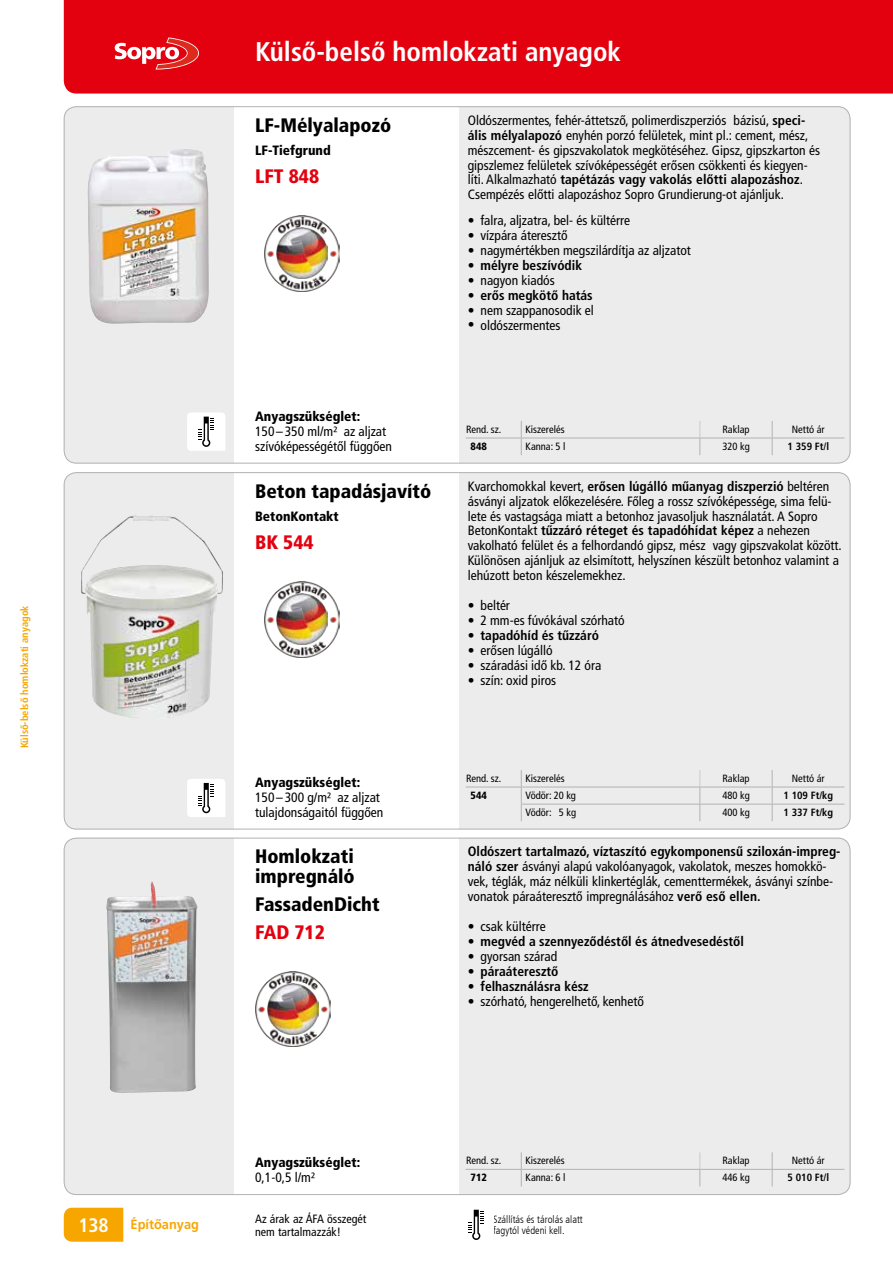
<style>
.page{position:relative;width:893px;height:1263px;background:#fff}
.page>*{position:absolute;margin:0;border:0;box-sizing:border-box;transform-origin:0 0}
.t1{font:700 condensed 27px "Sto Frutiger";color:#fff}
.t2{font:900 condensed 19.5px/19.5px "Sto Frutiger";color:#000}
.t3{font:900 condensed 19.5px "Sto Frutiger";color:#e3000f}
.t4{font:condensed 13.5px/14.9px "Sto Frutiger";color:#000}
.t5{font:700 condensed 13.5px "Sto Frutiger";color:#000}
.t6{font:900 condensed 13.5px "Sto Frutiger";color:#000}
.t7{font:700 13.5px "Sto Frutiger";color:#f7a600;scale:.95 1}
.t8{font:condensed 12px/13.2px "Sto Frutiger";color:#000}
.t9{font:condensed 10.5px "Sto Frutiger";color:#000}
.t10{font:300 condensed 10.5px/11.6px "Sto Frutiger";color:#000}
.t11{font:700 condensed 10.5px "Sto Frutiger";color:#000}
.t12{font:700 condensed 10.5px "Sto Frutiger";color:#f7a600}
.t13{font:900 condensed 10.5px "Sto Frutiger";color:#000}
.s1{font-weight:700}
.s2{font-weight:400}
.s3{font-stretch:normal}
.s4{font-stretch:condensed;font-size:19.5px;color:#fff}
</style>
<div class="page">
<div style="left:64px;top:0;width:828px;height:94px;background:#e3000f"></div>
<svg style="left:892px;top:0;width:1px;height:94px"></svg>
<svg style="left:115px;top:37px;width:84px;height:33px;background:#e8434a"></svg>
<div style="left:64px;top:1208px;width:59px;height:34px;background:#f7a600"></div>
<div style="left:459px;top:472px;width:391px;height:357px;background:#ececed"></div>
<div style="left:64px;top:472px;width:170px;height:357px;background:#ececed"></div>
<img style="left:81px;top:515px;width:142px;height:203px">
<svg style="left:187px;top:779px;width:38px;height:38px"></svg>
<div style="left:459px;top:106px;width:391px;height:357px;background:#ececed"></div>
<div style="left:64px;top:106px;width:170px;height:357px;background:#ececed"></div>
<img style="left:88px;top:149px;width:121px;height:175px">
<svg style="left:187px;top:413px;width:38px;height:38px"></svg>
<div style="left:459px;top:838px;width:391px;height:357px;background:#ececed"></div>
<div style="left:64px;top:838px;width:170px;height:357px;background:#ececed"></div>
<svg style="left:468px;top:1209px;width:16px;height:31px"></svg>
<svg style="left:521px;top:421px;width:1px;height:34px"></svg>
<svg style="left:699px;top:421px;width:1px;height:34px"></svg>
<svg style="left:772px;top:421px;width:1px;height:34px"></svg>
<hr style="left:466px;top:438px;width:55px;height:1px;background:#b1b2b3">
<hr style="left:521px;top:438px;width:179px;height:1px;background:#b1b2b3">
<hr style="left:700px;top:438px;width:72px;height:1px;background:#b1b2b3">
<hr style="left:772px;top:438px;width:72px;height:1px;background:#b1b2b3">
<svg style="left:521px;top:770px;width:1px;height:51px"></svg>
<svg style="left:699px;top:770px;width:1px;height:51px"></svg>
<svg style="left:772px;top:770px;width:1px;height:51px"></svg>
<hr style="left:466px;top:787px;width:55px;height:1px;background:#b1b2b3">
<hr style="left:521px;top:787px;width:179px;height:1px;background:#b1b2b3">
<hr style="left:700px;top:787px;width:72px;height:1px;background:#b1b2b3">
<hr style="left:772px;top:787px;width:72px;height:1px;background:#b1b2b3">
<hr style="left:521px;top:804px;width:179px;height:1px;background:#b1b2b3">
<hr style="left:700px;top:804px;width:72px;height:1px;background:#b1b2b3">
<hr style="left:772px;top:804px;width:72px;height:1px;background:#b1b2b3">
<svg style="left:521px;top:1152px;width:1px;height:34px"></svg>
<svg style="left:699px;top:1152px;width:1px;height:34px"></svg>
<svg style="left:772px;top:1152px;width:1px;height:34px"></svg>
<hr style="left:466px;top:1169px;width:55px;height:1px;background:#b1b2b3">
<hr style="left:521px;top:1169px;width:179px;height:1px;background:#b1b2b3">
<hr style="left:700px;top:1169px;width:72px;height:1px;background:#b1b2b3">
<hr style="left:772px;top:1169px;width:72px;height:1px;background:#b1b2b3">
<img style="left:106px;top:881px;width:91px;height:212px">
<img style="left:265px;top:216px;width:74px;height:75px">
<img style="left:276px;top:228px;width:51px;height:51px">
<img style="left:264px;top:582px;width:75px;height:75px">
<img style="left:276px;top:594px;width:51px;height:51px">
<img style="left:256px;top:971px;width:74px;height:75px">
<img style="left:267px;top:983px;width:52px;height:51px">
<p class="t12" style="left:18px;top:748px;width:144px;rotate:-90deg">Külső-belső homlokzati anyagok</p>
<h1 class="t1" style="left:255px;top:35px;width:367px">Külső-belső homlokzati anyagok</h1>
<h2 class="t2" style="left:255px;top:115px;width:138px">LF-Mélyalapozó</h2>
<p class="t6" style="left:255px;top:142px;width:77px">LF-Tiefgrund</p>
<h2 class="t3" style="left:255px;top:165px;width:65px">LFT 848</h2>
<p class="t4" style="left:468px;top:113px;width:354px">Oldószermentes, fehér-áttetsző, polimerdiszperziós bázisú, <span class="s1">speci&shy;ális mélyalapozó</span> enyhén porzó felületek, mint pl.: cement, mész, mészcement- és gipszvakolatok megkötéséhez. Gipsz, gipszkarton és gipszlemez felületek szívóképességét erősen csökkenti és kiegyen&shy;líti. Alkalmazható <span class="s1">tapétázás vagy vakolás előtti alapozáshoz</span>.<br>Csempézés előtti alapozáshoz Sopro Grundierung-ot ajánljuk.</p>
<p class="t4" style="left:468px;top:213px;width:164px">• falra, aljzatra, bel- és kültérre</p>
<p class="t4" style="left:468px;top:228px;width:101px">• vízpára áteresztő</p>
<p class="t4" style="left:468px;top:243px;width:225px">• nagymértékben megszilárdítja az aljzatot</p>
<p class="t5" style="left:468px;top:257px;width:116px"><span class="s2">•</span> mélyre beszívódik</p>
<p class="t4" style="left:468px;top:273px;width:88px">• nagyon kiadós</p>
<p class="t5" style="left:468px;top:287px;width:127px"><span class="s2">•</span> erős megkötő hatás</p>
<p class="t4" style="left:468px;top:303px;width:128px">• nem szappanosodik el</p>
<p class="t4" style="left:468px;top:318px;width:94px"><span class="s3">•</span> oldószermentes</p>
<p class="t6" style="left:255px;top:408px;width:107px">Anyagszükséglet:</p>
<p class="t4" style="left:255px;top:424px;width:138px">150 –350 ml/m² az aljzat szívóképességétől függően</p>
<p class="t9" style="left:466px;top:423px;width:37px">Rend. sz.</p>
<p class="t9" style="left:525px;top:423px;width:41px">Kiszerelés</p>
<p class="t9" style="left:722px;top:423px;width:29px">Raklap</p>
<p class="t9" style="left:792px;top:423px;width:34px">Nettó ár</p>
<p class="t13" style="left:471px;top:440px;width:18px">848</p>
<p class="t9" style="left:526px;top:440px;width:41px">Kanna: 5 l</p>
<p class="t9" style="left:722px;top:440px;width:29px">320 kg</p>
<p class="t11" style="left:788px;top:440px;width:43px">1 359 Ft/l</p>
<h2 class="t2" style="left:255px;top:481px;width:178px">Beton tapadásjavító</h2>
<p class="t6" style="left:255px;top:508px;width:85px">BetonKontakt</p>
<h2 class="t3" style="left:255px;top:530px;width:60px">BK 544</h2>
<p class="t4" style="left:468px;top:479px;width:376px">Kvarchomokkal kevert, <span class="s1">erősen lúgálló műanyag diszperzió</span> beltéren ásványi aljzatok előkezelésére. Főleg a rossz szívóképessége, sima felü&shy;lete és vastagsága miatt a betonhoz javasoljuk használatát. A Sopro BetonKontakt <span class="s1">tűzzáró réteget és tapadóhídat képez</span> a nehezen vakolható felület és a felhordandó gipsz, mész vagy gipszvakolat között.<br>Különösen ajánljuk az elsimított, helyszínen készült betonhoz valamint a lehúzott beton készelemekhez.</p>
<p class="t4" style="left:468px;top:598px;width:44px">• beltér</p>
<p class="t4" style="left:468px;top:613px;width:158px">• 2 mm-es fúvókával szórható</p>
<p class="t5" style="left:468px;top:627px;width:133px"><span class="s2">•</span> tapadóhíd és tűzzáró</p>
<p class="t4" style="left:468px;top:643px;width:86px">• erősen lúgálló</p>
<p class="t4" style="left:468px;top:658px;width:135px">• száradási idő kb. 12 óra</p>
<p class="t4" style="left:468px;top:673px;width:90px">• szín: oxid piros</p>
<p class="t6" style="left:255px;top:774px;width:107px">Anyagszükséglet:</p>
<p class="t4" style="left:255px;top:790px;width:130px">150 –300 g/m² az aljzat tulajdonságaitól függően</p>
<p class="t9" style="left:466px;top:772px;width:37px">Rend. sz.</p>
<p class="t9" style="left:525px;top:772px;width:41px">Kiszerelés</p>
<p class="t9" style="left:722px;top:772px;width:29px">Raklap</p>
<p class="t9" style="left:792px;top:772px;width:34px">Nettó ár</p>
<p class="t13" style="left:471px;top:789px;width:18px">544</p>
<p class="t9" style="left:526px;top:789px;width:52px">Vödör: 20 kg</p>
<p class="t9" style="left:722px;top:789px;width:29px">480 kg</p>
<p class="t11" style="left:783px;top:789px;width:51px">1 109 Ft/kg</p>
<p class="t9" style="left:526px;top:806px;width:52px">Vödör: 5 kg</p>
<p class="t9" style="left:722px;top:806px;width:29px">400 kg</p>
<p class="t11" style="left:783px;top:806px;width:51px">1 337 Ft/kg</p>
<h2 class="t2" style="left:255px;top:846px;width:101px">Homlokzati impregnáló</h2>
<h2 class="t2" style="left:255px;top:894px;width:126px">FassadenDicht</h2>
<h2 class="t3" style="left:255px;top:920px;width:71px">FAD 712</h2>
<p class="t4" style="left:468px;top:844px;width:374px"><span class="s1">Oldószert tartalmazó, víztaszító egykomponensű sziloxán-impreg&shy;náló szer</span> ásványi alapú vakolóanyagok, vakolatok, meszes homokkö&shy;vek, téglák, máz nélküli klinkertéglák, cementtermékek, ásványi színbe&shy;vonatok páraáteresztő impregnálásához <span class="s1">verő eső ellen.</span></p>
<p class="t4" style="left:468px;top:919px;width:79px">• csak kültérre</p>
<p class="t5" style="left:468px;top:933px;width:278px"><span class="s2">•</span> megvéd a szennyeződéstől és átnedvesedéstől</p>
<p class="t4" style="left:468px;top:949px;width:91px">• gyorsan szárad</p>
<p class="t5" style="left:468px;top:963px;width:92px"><span class="s2">•</span> páraáteresztő</p>
<p class="t5" style="left:468px;top:978px;width:123px"><span class="s2">•</span> felhasználásra kész</p>
<p class="t4" style="left:468px;top:994px;width:178px">• szórható, hengerelhető, kenhető</p>
<p class="t7" style="left:78px;top:1217px;width:128px"><span class="s4">138</span> Építőanyag</p>
<p class="t6" style="left:255px;top:1154px;width:107px">Anyagszükséglet:</p>
<p class="t4" style="left:255px;top:1170px;width:61px">0,1-0,5 l/m²</p>
<p class="t8" style="left:255px;top:1212px;width:113px">Az árak az ÁFA összegét nem tartalmazzák!</p>
<p class="t9" style="left:466px;top:1155px;width:37px">Rend. sz.</p>
<p class="t9" style="left:525px;top:1155px;width:41px">Kiszerelés</p>
<p class="t9" style="left:722px;top:1155px;width:29px">Raklap</p>
<p class="t9" style="left:792px;top:1155px;width:34px">Nettó ár</p>
<p class="t13" style="left:471px;top:1171px;width:18px">712</p>
<p class="t9" style="left:526px;top:1172px;width:41px">Kanna: 6 l</p>
<p class="t9" style="left:722px;top:1172px;width:29px">446 kg</p>
<p class="t11" style="left:788px;top:1171px;width:43px">5 010 Ft/l</p>
<p class="t10" style="left:493px;top:1213px;width:91px">Szállítás és tárolás alatt fagytól védeni kell.</p>
</div>
